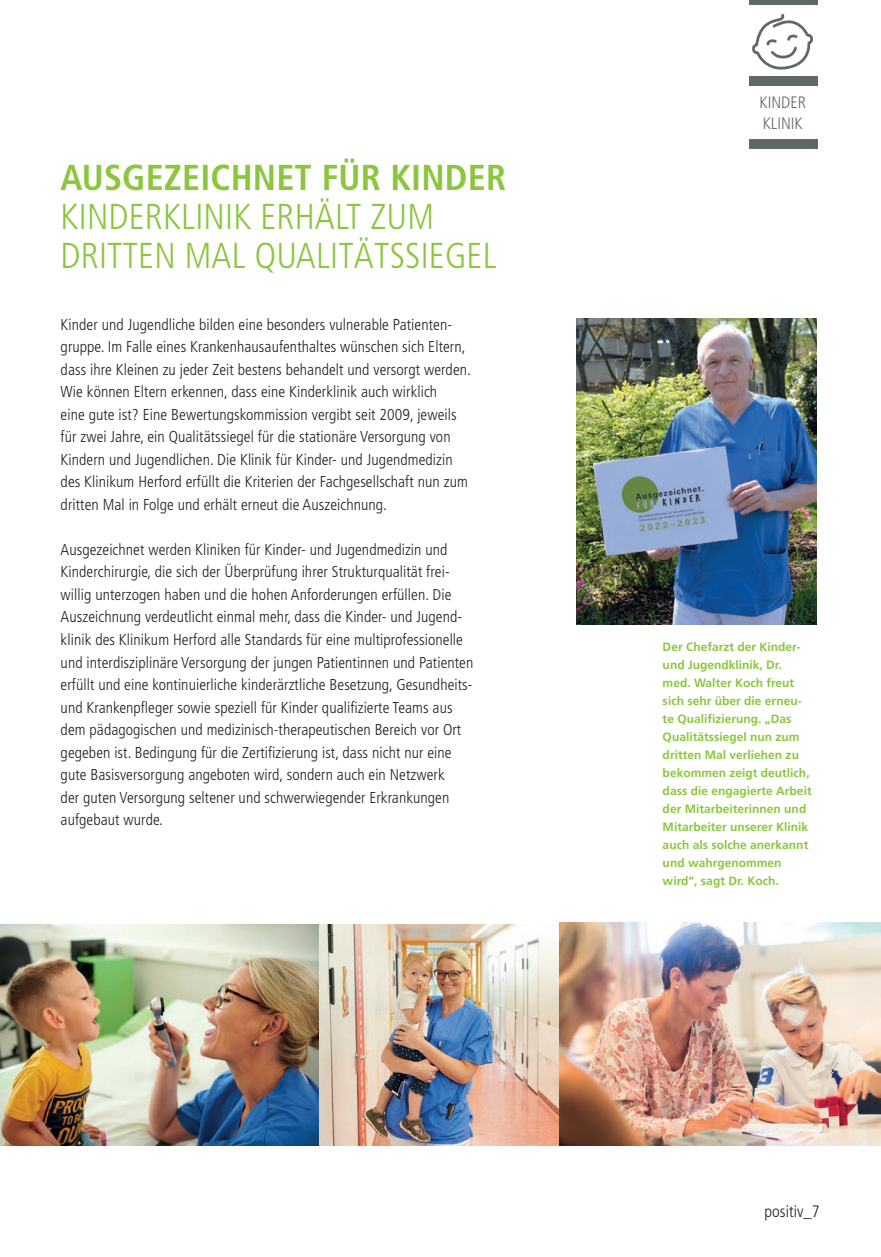
<style>
.page{position:relative;width:881px;height:1257px;background:#fff}
.page>*{position:absolute;margin:0;border:0;box-sizing:border-box;transform-origin:0 0}
.t1{font:300 condensed 36px/39px "Frutiger";letter-spacing:.005em;color:#8bc63e}
.t2{font:700 condensed 36px "Frutiger";letter-spacing:.005em;color:#8bc63e}
.t3{font:300 condensed 16.5px/21px "Frutiger";color:#606865}
.t4{font:300 condensed 16.5px "Frutiger";color:#231f20}
.t5{font:300 condensed 15.75px/22.5px "Frutiger";letter-spacing:.005em;color:#231f20}
.t6{font:700 12px/18px "Frutiger";color:#8bc63e}
</style>
<div class="page">
<img style="left:577px;top:319px;width:240px;height:305px">
<img style="left:319px;top:924px;width:241px;height:221px">
<img style="left:560px;top:922px;width:321px;height:223px">
<img style="left:0;top:924px;width:319px;height:221px">
<svg style="left:752px;top:13px;width:61px;height:57px"></svg>
<div style="left:749px;top:0;width:68px;height:5px;background:#606865"></div>
<div style="left:749px;top:76px;width:68px;height:10px;background:#606865"></div>
<div style="left:749px;top:139px;width:68px;height:9px;background:#606865"></div>
<h1 class="t2" style="left:61px;top:156px;width:447px">AUSGEZEICHNET FÜR KINDER</h1>
<h1 class="t1" style="left:61px;top:197px;width:438px">KINDERKLINIK ERHÄLT ZUM<br>DRITTEN MAL QUALITÄTSSIEGEL</h1>
<p class="t5" style="left:61px;top:313px;width:412px">Kinder und Jugendliche bilden eine besonders vulnerable Patienten&shy;gruppe. Im Falle eines Krankenhausaufenthaltes wünschen sich Eltern, dass ihre Kleinen zu jeder Zeit bestens behandelt und versorgt werden.<br>Wie können Eltern erkennen, dass eine Kinderklinik auch wirklich<br>eine gute ist? Eine Bewertungskommission vergibt seit 2009, jeweils für zwei Jahre, ein Qualitätssiegel für die stationäre Versorgung von Kindern und Jugendlichen. Die Klinik für Kinder- und Jugendmedizin des Klinikum Herford erfüllt die Kriterien der Fachgesellschaft nun zum dritten Mal in Folge und erhält erneut die Auszeichnung.</p>
<p class="t5" style="left:61px;top:538px;width:414px">Ausgezeichnet werden Kliniken für Kinder- und Jugendmedizin und Kinderchirurgie, die sich der Überprüfung ihrer Strukturqualität frei&shy;willig unterzogen haben und die hohen Anforderungen erfüllen. Die Auszeichnung verdeutlicht einmal mehr, dass die Kinder- und Jugend&shy;klinik des Klinikum Herford alle Standards für eine multiprofessionelle und interdisziplinäre Versorgung der jungen Patientinnen und Patienten erfüllt und eine kontinuierliche kinderärztliche Besetzung, Gesundheits&shy;und Krankenpfleger sowie speziell für Kinder qualifizierte Teams aus dem pädagogischen und medizinisch-therapeutischen Bereich vor Ort gegeben ist. Bedingung für die Zertifizierung ist, dass nicht nur eine gute Basisversorgung angeboten wird, sondern auch ein Netzwerk<br>der guten Versorgung seltener und schwerwiegender Erkrankungen aufgebaut wurde.</p>
<p class="t3" style="left:759px;top:92px;width:48px">KINDER<br>KLINIK</p>
<p class="t6" style="left:663px;top:637px;width:151px">Der Chefarzt der Kinder&shy;und Jugendklinik, Dr. med. Walter Koch freut sich sehr über die erneu&shy;te Qualifizierung. „Das<br>Qualitätssiegel nun zum dritten Mal verliehen zu bekommen zeigt deutlich, dass die engagierte Arbeit der Mitarbeiterinnen und<br>Mitarbeiter unserer Klinik auch als solche anerkannt und wahrgenommen wird“, sagt Dr. Koch.</p>
<p class="t4" style="left:764px;top:1201px;width:57px">positiv_7</p>
</div>
